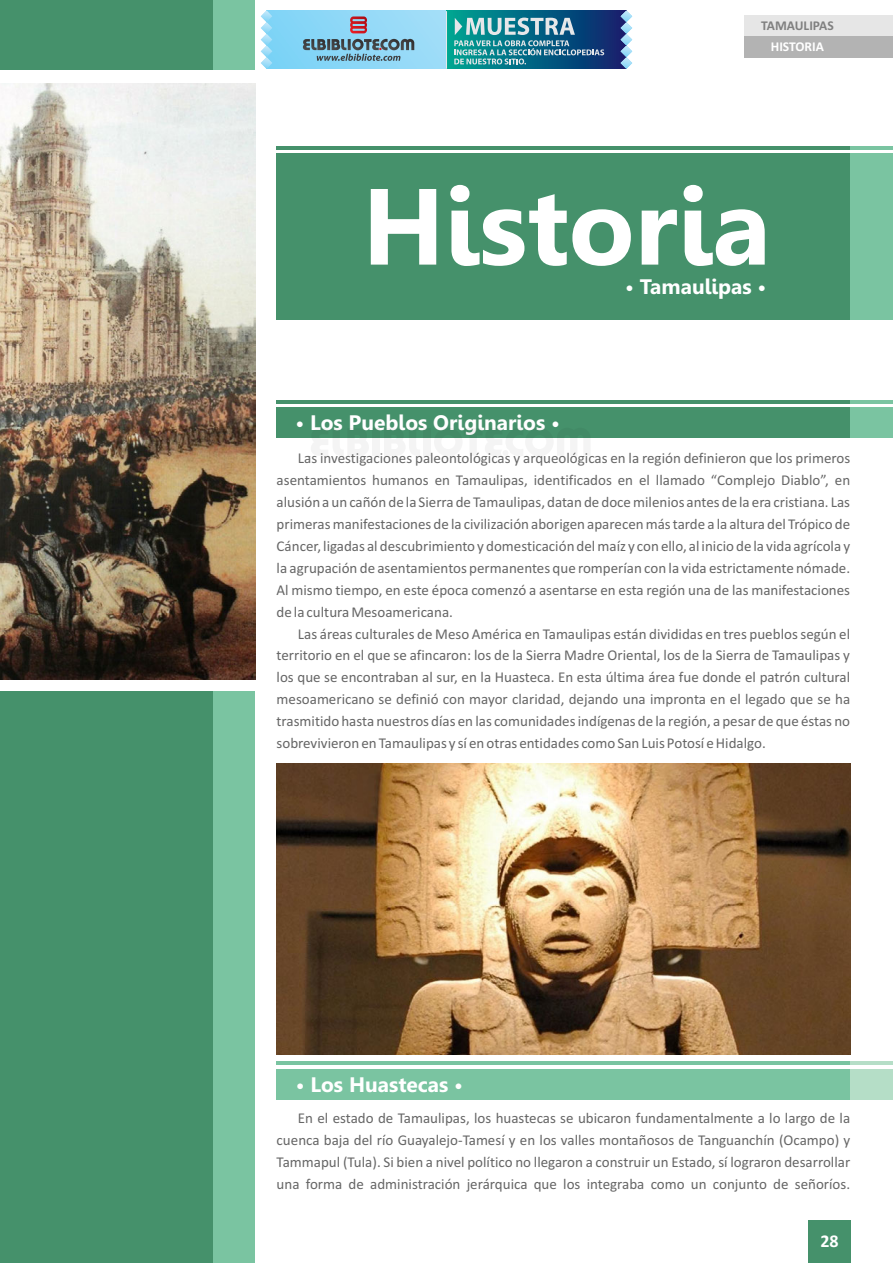
<style>
.page{position:relative;width:893px;height:1263px;background:#fff}
.page>*{position:absolute;margin:0;border:0;box-sizing:border-box;transform-origin:0 0}
.t1{font:700 108px "Gisha";color:#fff}
.t2{font:700 21px "Gisha";color:#fff}
.t3{font:700 18px "Calibri";color:#fff}
.t4{font:15px/21.9px "Calibri";color:#666;text-align:justify}
.t5{font:700 13.5px "Calibri";color:#808080}
.t6{font:700 13.5px "Calibri";color:#fff}
</style>
<div class="page">
<div style="left:808px;top:1220px;width:42px;height:43px;background:#45916b"></div>
<div style="left:744px;top:15px;width:149px;height:21px;background:#e6e6e6"></div>
<div style="left:744px;top:36px;width:149px;height:22px;background:#b3b3b3"></div>
<div style="left:276px;top:153px;width:574px;height:167px;background:#45916b"></div>
<div style="left:850px;top:153px;width:43px;height:167px;background:#7ac4a1"></div>
<div style="left:276px;top:407px;width:574px;height:31px;background:#45916b"></div>
<hr style="left:276px;top:400px;width:574px;height:4px;background:#45916b">
<div style="left:850px;top:407px;width:43px;height:31px;background:#7ac4a1"></div>
<hr style="left:850px;top:400px;width:43px;height:4px;background:#7ac4a1">
<hr style="left:276px;top:146px;width:574px;height:3px;background:#45916b">
<hr style="left:850px;top:146px;width:43px;height:3px;background:#7ac4a1">
<div style="left:213px;top:0;width:42px;height:69px;background:#7ac4a1"></div>
<div style="left:0;top:0;width:213px;height:69px;background:#45916b"></div>
<div style="left:213px;top:691px;width:42px;height:572px;background:#7ac4a1"></div>
<div style="left:0;top:691px;width:213px;height:572px;background:#45916b"></div>
<img style="left:0;top:83px;width:255px;height:596px">
<div style="left:276px;top:1069px;width:574px;height:30px;background:#7ac4a1"></div>
<hr style="left:276px;top:1061px;width:574px;height:4px;background:#7ac4a1">
<div style="left:850px;top:1069px;width:43px;height:30px;background:#b5dec7"></div>
<hr style="left:850px;top:1061px;width:43px;height:4px;background:#b5dec7">
<img style="left:276px;top:763px;width:574px;height:291px">
<svg style="left:272px;top:10px;width:174px;height:59px;background:#8fd8f7"></svg>
<svg style="left:311px;top:438px;width:58px;height:17px"></svg>
<svg style="left:372px;top:438px;width:8px;height:18px"></svg>
<svg style="left:384px;top:438px;width:36px;height:17px"></svg>
<svg style="left:423px;top:438px;width:8px;height:18px"></svg>
<svg style="left:434px;top:438px;width:156px;height:18px"></svg>
<svg style="left:446px;top:10px;width:175px;height:59px;background:#095c7f"></svg>
<svg style="left:261px;top:10px;width:11px;height:59px"></svg>
<svg style="left:621px;top:10px;width:11px;height:59px"></svg>
<svg style="left:350px;top:16px;width:17px;height:17px"></svg>
<svg style="left:302px;top:39px;width:112px;height:22px;background:#6d98ac"></svg>
<svg style="left:454px;top:18px;width:150px;height:46px;background:#42889e"></svg>
<hr style="left:446px;top:11px;width:1px;height:58px;background:#e6e7e9">
<p class="t5" style="left:761px;top:20px;width:74px">TAMAULIPAS</p>
<p class="t6" style="left:771px;top:41px;width:55px">HISTORIA</p>
<h1 class="t1" style="left:362px;top:183px;width:410px">Historia</h1>
<h2 class="t2" style="left:625px;top:278px;width:143px">• Tamaulipas •</h2>
<h2 class="t2" style="left:295px;top:414px;width:266px">• Los Pueblos Originarios •</h2>
<p class="t4" style="left:277px;top:448px;width:575px;text-indent:21px">Las investigaciones paleontológicas y arqueológicas en la región definieron que los primeros asentamientos humanos en Tamaulipas, identificados en el llamado “Complejo Diablo”, en alusión a un cañón de la Sierra de Tamaulipas, datan de doce milenios antes de la era cristiana. Las primeras manifestaciones de la civilización aborigen aparecen más tarde a la altura del Trópico de Cáncer, ligadas al descubrimiento y domesticación del maíz y con ello, al inicio de la vida agrícola y la agrupación de asentamientos permanentes que romperían con la vida estrictamente nómade.<br>Al mismo tiempo, en este época comenzó a asentarse en esta región una de las manifestaciones de la cultura Mesoamericana.</p>
<p class="t4" style="left:277px;top:624px;width:575px;text-indent:21px">Las áreas culturales de Meso América en Tamaulipas están divididas en tres pueblos según el territorio en el que se afincaron: los de la Sierra Madre Oriental, los de la Sierra de Tamaulipas y los que se encontraban al sur, en la Huasteca. En esta última área fue donde el patrón cultural mesoamericano se definió con mayor claridad, dejando una impronta en el legado que se ha trasmitido hasta nuestros días en las comunidades indígenas de la región, a pesar de que éstas no sobrevivieron en Tamaulipas y sí en otras entidades como San Luis Potosí e Hidalgo.</p>
<h2 class="t2" style="left:296px;top:1076px;width:169px">• Los Huastecas •</h2>
<p class="t4" style="left:277px;top:1108px;width:575px;text-indent:21px">En el estado de Tamaulipas, los huastecas se ubicaron fundamentalmente a lo largo de la cuenca baja del río Guayalejo-Tamesí y en los valles montañosos de Tanguanchín (Ocampo) y Tammapul (Tula). Si bien a nivel político no llegaron a construir un Estado, sí lograron desarrollar una forma de administración jerárquica que los integraba como un conjunto de señoríos.</p>
<p class="t3" style="left:820px;top:1234px;width:20px">28</p>
</div>
